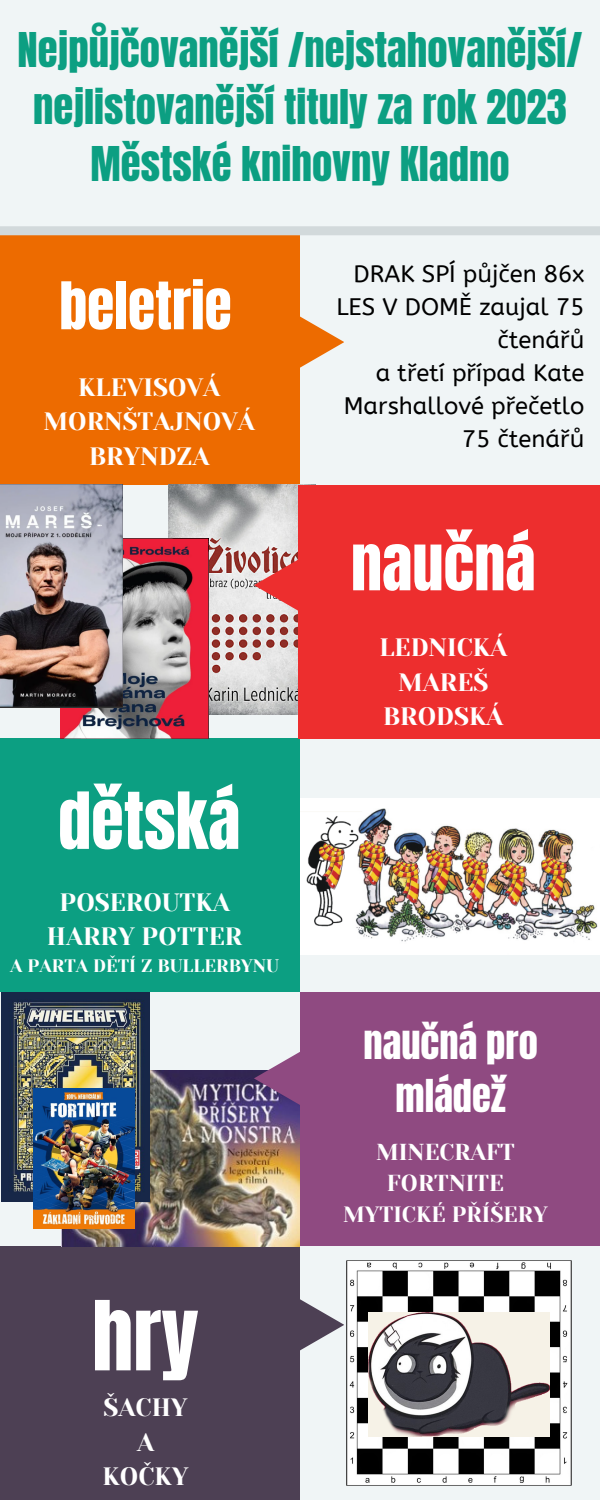
<style>
.page{position:relative;width:600px;height:1500px;background:#f0f5f6}
.page>*{position:absolute;margin:0;border:0;box-sizing:border-box;transform-origin:0 0}
.t1{font:81.5px "Anton";color:#fff}
.t2{font:66.5px "Anton";color:#fff}
.t3{font:62.5px "Anton";color:#fff}
.t4{font:55.5px "Anton";color:#fff}
.t5{font:40.7px/56.6px "Anton";color:#0c9f82;text-align:center}
.t6{font:38.5px/53.2px "Anton";color:#fff;text-align:center}
.t7{font:25px "Yeseva One";color:#fff}
.t8{font:23.8px/33px "A Bee Zee";color:#000;text-align:right}
.t9{font:23px "Yeseva One";color:#fff}
.t10{font:22px "Yeseva One";color:#fff}
.t11{font:18px "Yeseva One";color:#fff}
.s1{font-family:"Noto Sans"}
</style>
<div class="page">
<div style="left:0;top:231px;width:300px;height:254px;background:#ed6b00"></div>
<div style="left:0;top:738px;width:300px;height:254px;background:#0c9f82"></div>
<div style="left:0;top:1246px;width:300px;height:254px;background:#4d4054"></div>
<img style="left:169px;top:485px;width:130px;height:230px">
<div style="left:299px;top:485px;width:301px;height:253px;background:#ed2e2e"></div>
<div style="left:300px;top:992px;width:300px;height:254px;background:#8f4a81"></div>
<svg style="left:300px;top:316px;width:44px;height:52px"></svg>
<svg style="left:254px;top:544px;width:45px;height:82px"></svg>
<img style="left:61px;top:1071px;width:239px;height:175px">
<svg style="left:254px;top:1052px;width:46px;height:67px"></svg>
<svg style="left:300px;top:1299px;width:44px;height:52px"></svg>
<div style="left:0;top:226px;width:600px;height:9px;background:#d2d9db"></div>
<img style="left:60px;top:538px;width:148px;height:200px">
<img style="left:0;top:485px;width:123px;height:222px">
<img style="left:300px;top:798px;width:300px;height:157px">
<img style="left:347px;top:1261px;width:224px;height:224px">
<img style="left:368px;top:1313px;width:182px;height:124px">
<img style="left:1px;top:992px;width:149px;height:210px">
<img style="left:34px;top:1089px;width:100px;height:139px">
<p class="t5" style="left:17px;top:23px;width:567px">Nejpůjčovanější /nejstahovanější/ nejlistovanější tituly za rok 2023<br>Městské knihovny Kladno</p>
<p class="t4" style="left:59px;top:266px;width:174px">beletrie</p>
<p class="t7" style="left:78px;top:373px;width:143px">KLEVISOVÁ</p>
<p class="t7" style="left:44px;top:407px;width:213px">MORNŠTAJNOVÁ</p>
<p class="t7" style="left:89px;top:442px;width:122px">BRYNDZA</p>
<p class="t2" style="left:58px;top:773px;width:184px">dětská</p>
<p class="t7" style="left:60px;top:888px;width:172px">POSEROUTKA</p>
<p class="t7" style="left:47px;top:922px;width:197px">HARRY POTTER</p>
<p class="t11" style="left:10px;top:956px;width:270px">A PARTA DĚTÍ Z BULLERBYNU</p>
<p class="t1" style="left:92px;top:1278px;width:108px">hry</p>
<p class="t7" style="left:104px;top:1393px;width:85px">ŠACHY</p>
<p class="t7" style="left:137px;top:1428px;width:18px">A</p>
<p class="t7" style="left:103px;top:1462px;width:87px">KOČKY</p>
<p class="t8" style="left:354px;top:258px;width:232px">DRAK SPÍ p<span class="s1">ů</span>j<span class="s1">č</span>en 86x</p>
<p class="t8" style="left:336px;top:291px;width:250px">LES V DOM<span class="s1">Ě</span> zaujal 75 <span class="s1">č</span>tenář<span class="s1">ů</span></p>
<p class="t8" style="left:344px;top:357px;width:242px">a třetí případ Kate<br>Marshallové pře<span class="s1">č</span>etlo<br>75 <span class="s1">č</span>tenář<span class="s1">ů</span></p>
<p class="t3" style="left:351px;top:519px;width:186px">naučná</p>
<p class="t7" style="left:379px;top:633px;width:129px">LEDNICKÁ</p>
<p class="t7" style="left:398px;top:668px;width:92px">MAREŠ</p>
<p class="t7" style="left:383px;top:702px;width:121px">BRODSKÁ</p>
<p class="t6" style="left:364px;top:1016px;width:176px">naučná pro mládež</p>
<p class="t9" style="left:376px;top:1139px;width:140px">MINECRAFT</p>
<p class="t9" style="left:387px;top:1170px;width:119px">FORTNITE</p>
<p class="t10" style="left:343px;top:1202px;width:206px">MYTICKÉ PŘÍŠERY</p>
</div>
